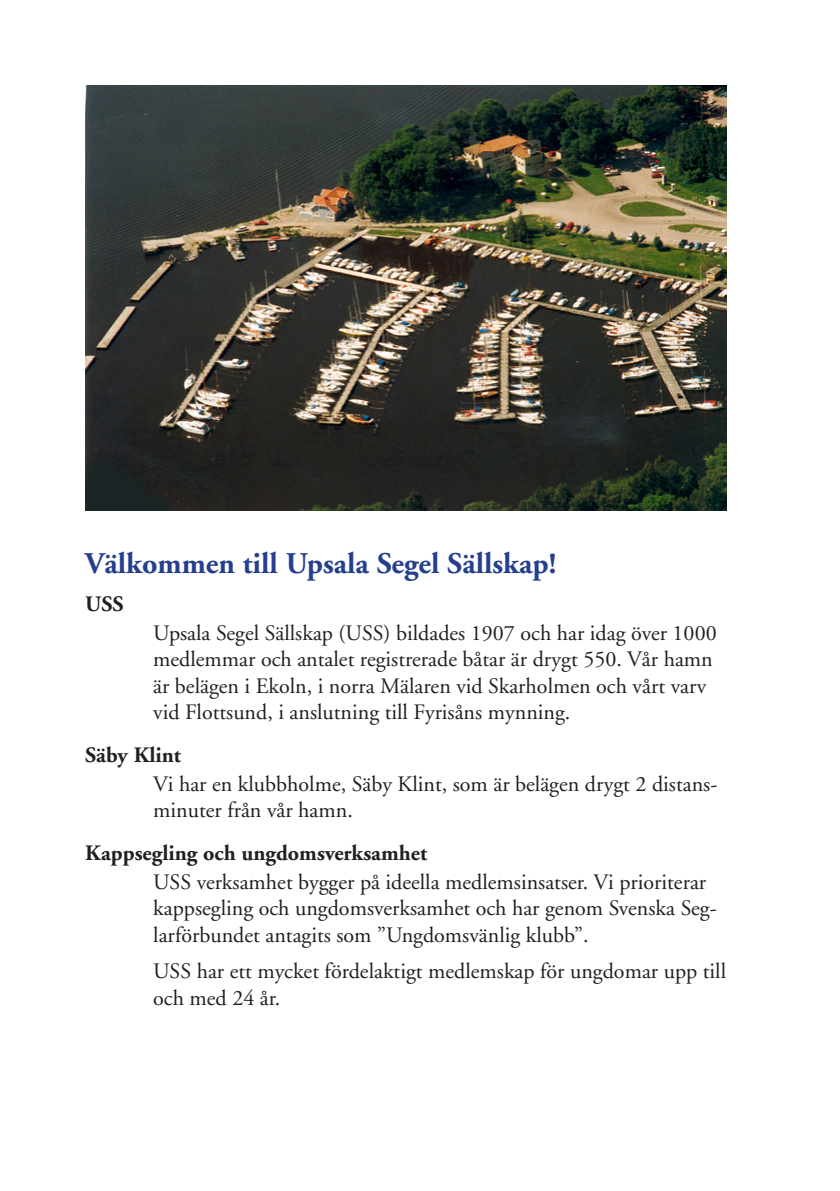
<style>
.page{position:relative;width:840px;height:1191px;background:#fff}
.page>*{position:absolute;margin:0;border:0;box-sizing:border-box;transform-origin:0 0}
.t1{font:700 30px "Adobe Garamond";color:#253f8e}
.t2{font:22px/26.4px "Adobe Garamond";color:#231f20}
.t3{font:700 22px "Adobe Garamond";color:#231f20}
</style>
<div class="page">
<img style="left:85px;top:85px;width:641px;height:426px">
<h1 class="t1" style="left:85px;top:547px;width:472px">Välkommen till Upsala Segel Sällskap!</h1>
<p class="t3" style="left:85px;top:592px;width:40px">USS</p>
<p class="t2" style="left:153px;top:620px;width:564px">Upsala Segel Sällskap (USS) bildades 1907 och har idag över 1000 medlemmar och antalet registrerade båtar är drygt 550. Vår hamn är belägen i Ekoln, i norra Mälaren vid Skarholmen och vårt varv vid Flottsund, i anslutning till Fyrisåns mynning.</p>
<p class="t3" style="left:85px;top:742px;width:97px">Säby Klint</p>
<p class="t2" style="left:153px;top:771px;width:565px">Vi har en klubbholme, Säby Klint, som är belägen drygt 2 distans&shy;minuter från vår hamn.</p>
<p class="t3" style="left:85px;top:840px;width:343px">Kappsegling och ungdomsverksamhet</p>
<p class="t2" style="left:153px;top:869px;width:564px">USS verksamhet bygger på ideella medlemsinsatser. Vi prioriterar kappsegling och ungdomsverksamhet och har genom Svenska Seg&shy;larförbundet antagits som ”Ungdomsvänlig klubb”.</p>
<p class="t2" style="left:153px;top:958px;width:574px">USS har ett mycket fördelaktigt medlemskap för ungdomar upp till och med 24 år.</p>
</div>
